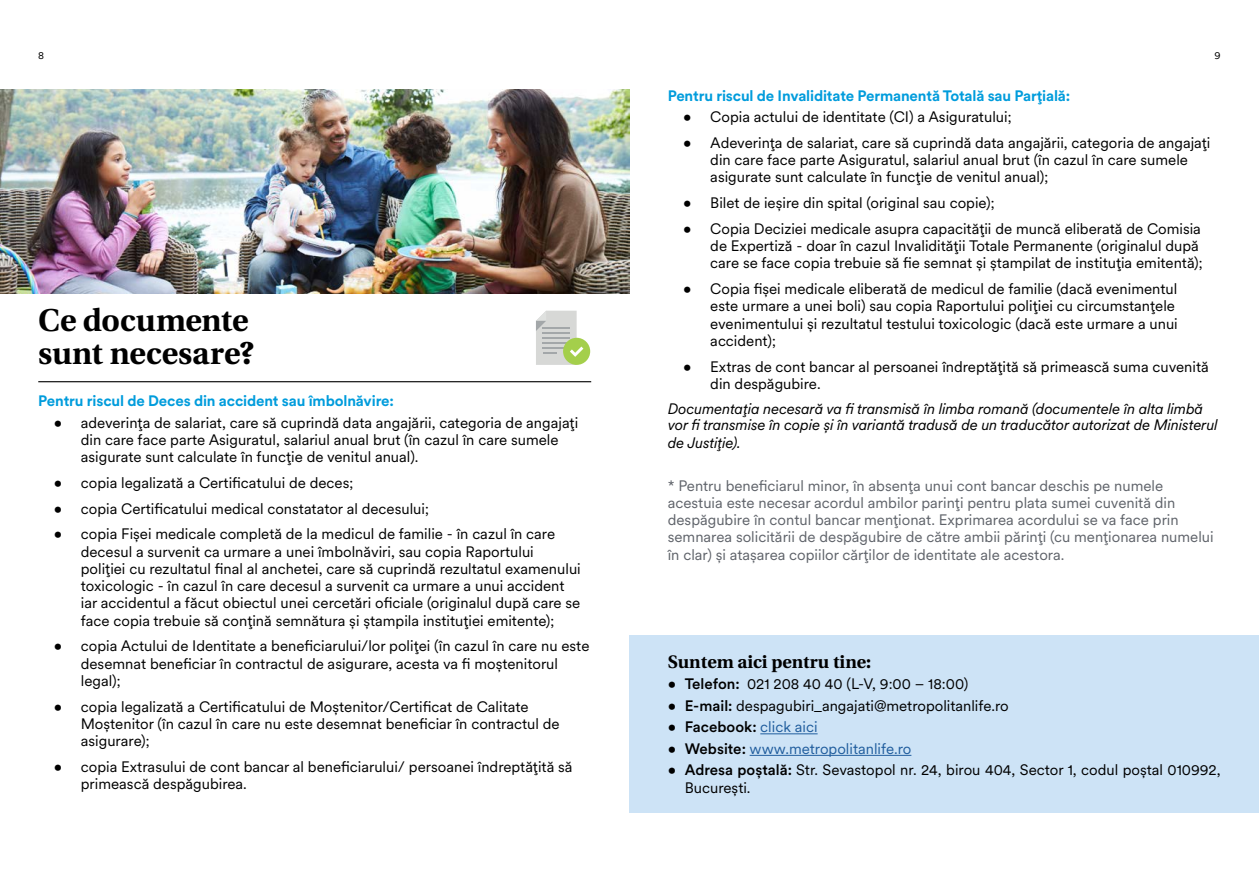
<style>
.page{position:relative;width:1259px;height:893px;background:#fff}
.page>*{position:absolute;margin:0;border:0;box-sizing:border-box;transform-origin:0 0}
.t1{font:700 31.5px/33px "Linguistics Pro";color:#000}
.t2{font:700 18px "Linguistics Pro";color:#000}
.t3{font:15px/17.2px "Met Life Circular";color:#000}
.t4{font:15px/17.2px "Met Life Circular";color:#5f636a}
.t5{font:italic 15px/16.8px "Met Life Circular";letter-spacing:-.01em;color:#000}
.t6{font:700 15px "Met Life Circular";letter-spacing:-.01em;color:#009cdc}
.t7{font:15px "Met Life Circular";color:#215e9e}
.t8{font:500 15px "Met Life Circular";color:#000}
.t9{font:10.5px "Met Life Circular";color:#000}
.s1{font-weight:500}
.s2{font-weight:400}
.s3{font-weight:400;color:#215e9e}
.s4{color:#000}
.s5{font-weight:500;color:#000}
</style>
<div class="page">
<img style="left:0;top:89px;width:629px;height:204px">
<hr style="left:38px;top:381px;width:553px;height:1px;background:#000">
<div style="left:563px;top:338px;width:27px;height:27px;background:#a4cf4b;border-radius:50%"></div>
<svg style="left:536px;top:311px;width:47px;height:54px"></svg>
<div style="left:629px;top:635px;width:630px;height:177px;background:#cde3f6"></div>
<hr style="left:760px;top:733px;width:57px;height:1px;background:#215e9e">
<hr style="left:749px;top:755px;width:162px;height:1px;background:#215e9e">
<p class="t9" style="left:38px;top:48px;width:7px">8</p>
<p class="t9" style="left:1214px;top:48px;width:8px">9</p>
<h1 class="t1" style="left:38px;top:303px;width:217px">Ce documente sunt necesare?</h1>
<p class="t6" style="left:38px;top:391px;width:357px">Pentru riscul de Deces din accident sau îmbolnăvire:</p>
<p class="t3" style="left:81px;top:413px;width:499px;text-indent:-27px">• adeverinţa de salariat, care să cuprindă data angajării, categoria de angajaţi din care face parte Asiguratul, salariul anual brut (în cazul în care sumele asigurate sunt calculate în funcție de venitul anual).</p>
<p class="t3" style="left:54px;top:473px;width:301px">• copia legalizată a Certificatului de deces;</p>
<p class="t3" style="left:54px;top:499px;width:377px">• copia Certificatului medical constatator al decesului;</p>
<p class="t3" style="left:81px;top:525px;width:501px;text-indent:-27px">• copia Fişei medicale completă de la medicul de familie - în cazul în care decesul a survenit ca urmare a unei îmbolnăviri, sau copia Raportului poliţiei cu rezultatul final al anchetei, care să cuprindă rezultatul examenului toxicologic - în cazul în care decesul a survenit ca urmare a unui accident iar accidentul a făcut obiectul unei cercetări oficiale (originalul după care se face copia trebuie să conţină semnătura şi ştampila instituţiei emitente);</p>
<p class="t3" style="left:81px;top:637px;width:510px;text-indent:-27px">• copia Actului de Identitate a beneficiarului/lor poliței (în cazul în care nu este desemnat beneficiar în contractul de asigurare, acesta va fi moștenitorul legal);</p>
<p class="t3" style="left:81px;top:697px;width:480px;text-indent:-27px">• copia legalizată a Certificatului de Moştenitor/Certificat de Calitate<br>Moştenitor (în cazul în care nu este desemnat beneficiar în contractul de asigurare);</p>
<p class="t3" style="left:81px;top:757px;width:493px;text-indent:-27px">• copia Extrasului de cont bancar al beneficiarului/ persoanei îndreptățită să primească despăgubirea.</p>
<p class="t6" style="left:668px;top:85px;width:404px">Pentru riscul de Invaliditate Permanentă Totală sau Parţială:</p>
<p class="t3" style="left:683px;top:108px;width:330px">• Copia actului de identitate (CI) a Asiguratului;</p>
<p class="t3" style="left:710px;top:133px;width:502px;text-indent:-27px">• Adeverinţa de salariat, care să cuprindă data angajării, categoria de angajaţi din care face parte Asiguratul, salariul anual brut (în cazul în care sumele asigurate sunt calculate în funcție de venitul anual);</p>
<p class="t3" style="left:683px;top:194px;width:313px">• Bilet de ieşire din spital (original sau copie);</p>
<p class="t3" style="left:710px;top:219px;width:494px;text-indent:-27px">• Copia Deciziei medicale asupra capacităţii de muncă eliberată de Comisia de Expertiză - doar în cazul Invalidităţii Totale Permanente (originalul după care se face copia trebuie să fie semnat şi ştampilat de instituţia emitentă);</p>
<p class="t3" style="left:710px;top:280px;width:469px;text-indent:-27px">• Copia fişei medicale eliberată de medicul de familie (dacă evenimentul este urmare a unei boli) sau copia Raportului poliţiei cu circumstanțele evenimentului şi rezultatul testului toxicologic (dacă este urmare a unui accident);</p>
<p class="t3" style="left:710px;top:357px;width:500px;text-indent:-27px">• Extras de cont bancar al persoanei îndreptățită să primească suma cuvenită din despăgubire.</p>
<p class="t5" style="left:668px;top:400px;width:551px">Documentaţia necesară va fi transmisă în limba romană (documentele în alta limbă vor fi transmise în copie şi în variantă tradusă de un traducător autorizat de Ministerul de Justiție).</p>
<p class="t4" style="left:668px;top:476px;width:547px">* Pentru beneficiarul minor, în absenţa unui cont bancar deschis pe numele acestuia este necesar acordul ambilor parinţi pentru plata sumei cuvenită din despăgubire în contul bancar menţionat. Exprimarea acordului se va face prin semnarea solicitării de despăgubire de către ambii părinţi (cu menţionarea numelui în clar) şi ataşarea copiilor cărţilor de identitate ale acestora.</p>
<p class="t2" style="left:668px;top:647px;width:205px">Suntem aici pentru tine:</p>
<p class="t3" style="left:668px;top:675px;width:302px">• <span class="s1">Telefon:</span> 021 208 40 40 (L-V, 9:00 – 18:00)</p>
<p class="t3" style="left:668px;top:696px;width:342px">• <span class="s1">E-mail:</span> despagubiri_angajati@metropolitanlife.ro</p>
<p class="t8" style="left:668px;top:717px;width:151px"><span class="s2">•</span> Facebook: <span class="s3">click aici</span></p>
<p class="t7" style="left:668px;top:738px;width:245px"><span class="s4">•</span> <span class="s5">Website:</span> www.metropolitanlife.ro</p>
<p class="t3" style="left:685px;top:761px;width:537px;text-indent:-17px">• <span class="s1">Adresa poștală:</span> Str. Sevastopol nr. 24, birou 404, Sector 1, codul poștal 010992,<br>București.</p>
</div>
